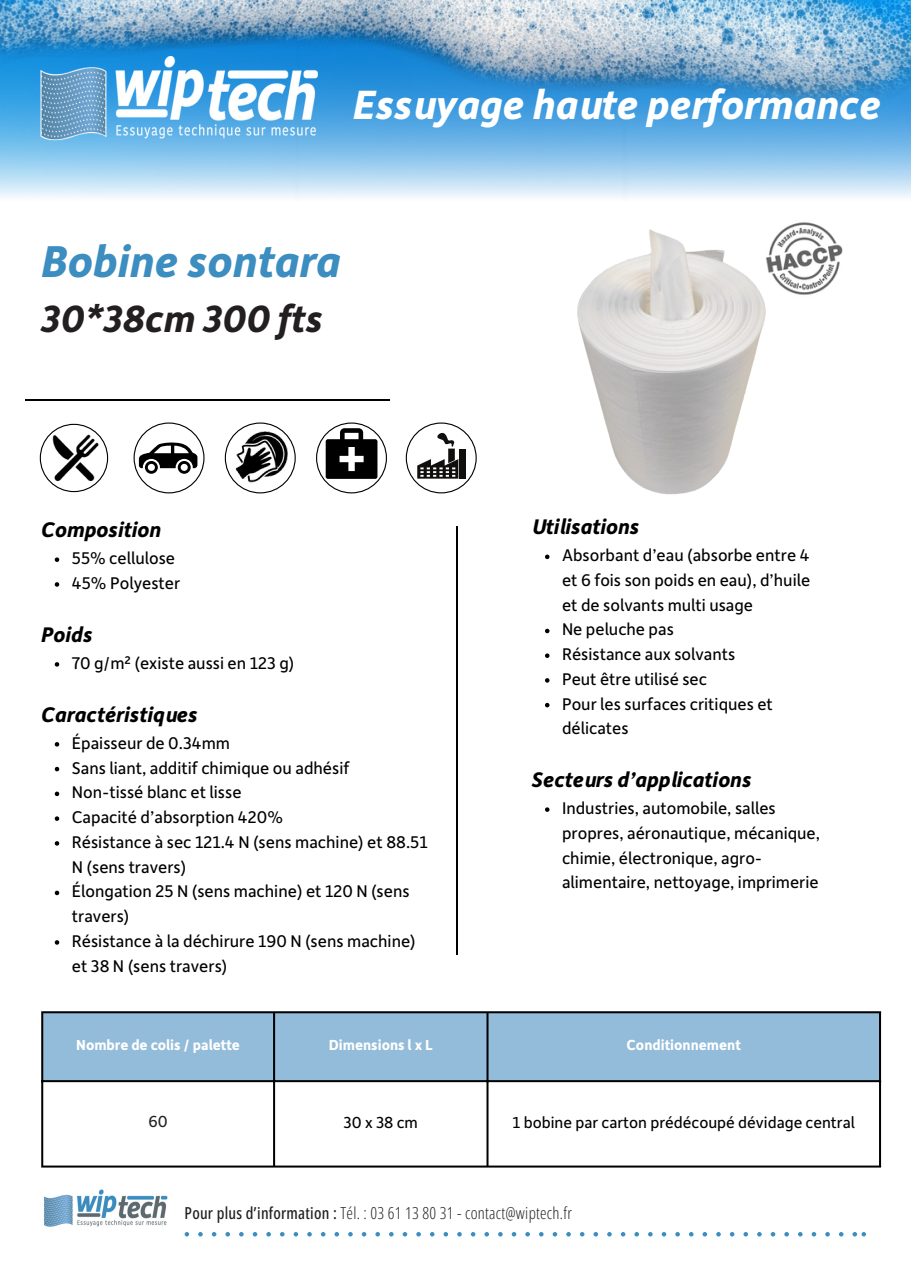
<style>
.page{position:relative;width:911px;height:1280px;background:#fff}
.page>*{position:absolute;margin:0;border:0;box-sizing:border-box;transform-origin:0 0}
.t1{font:italic 700 47.4px "Depot New";color:#3c8dc0}
.t2{font:italic 700 43.35px "Depot New";color:#fff}
.t3{font:italic 700 40.2px "Depot New";color:#231f20}
.t4{font:italic 700 22.5px "Depot New";color:#000}
.t5{font:18px/24.8px "Depot New";color:#000}
.t6{font:16.95px "Depot New";color:#000}
.t7{font:16.95px "Depot New";letter-spacing:.095em;color:#000}
.t8{font:16.95px "Depot New";color:#231f20}
.t9{font:300 16.5px "Open Sans Condensed";letter-spacing:.015em;color:#231f20}
.t10{font:700 15.45px "Depot New";color:#fff}
.s1{font-weight:500}
</style>
<div class="page">
<img style="left:0;top:0;width:910px;height:198px">
<svg style="left:184px;top:1232px;width:681px;height:4px"></svg>
<div style="left:43px;top:1013px;width:835px;height:66px;background:#93bcda"></div>
<hr style="left:41px;top:1013px;width:2px;height:152px;background:#000">
<hr style="left:273px;top:1013px;width:2px;height:152px;background:#000">
<hr style="left:486px;top:1013px;width:2px;height:152px;background:#000">
<hr style="left:878px;top:1013px;width:2px;height:152px;background:#000">
<hr style="left:41px;top:1011px;width:839px;height:2px;background:#000">
<hr style="left:41px;top:1079px;width:839px;height:2px;background:#000">
<hr style="left:41px;top:1165px;width:839px;height:2px;background:#000">
<hr style="left:455px;top:526px;width:2px;height:428px;background:#000">
<hr style="left:26px;top:399px;width:364px;height:2px;background:#010101">
<img style="left:39px;top:423px;width:70px;height:70px">
<svg style="left:40px;top:424px;width:68px;height:68px"></svg>
<img style="left:839px;top:245px;width:3px;height:21px">
<svg style="left:225px;top:422px;width:56px;height:71px"></svg>
<img style="left:230px;top:425px;width:65px;height:62px">
<img style="left:39px;top:57px;width:300px;height:103px">
<img style="left:44px;top:1189px;width:124px;height:38px">
<img style="left:509px;top:160px;width:330px;height:400px">
<svg style="left:133px;top:422px;width:71px;height:71px"></svg>
<svg style="left:316px;top:422px;width:71px;height:71px"></svg>
<svg style="left:405px;top:422px;width:71px;height:71px"></svg>
<svg style="left:55px;top:557px;width:4px;height:5px"></svg>
<svg style="left:55px;top:582px;width:4px;height:4px"></svg>
<svg style="left:55px;top:662px;width:4px;height:4px"></svg>
<svg style="left:55px;top:742px;width:4px;height:4px"></svg>
<svg style="left:55px;top:766px;width:4px;height:5px"></svg>
<svg style="left:55px;top:791px;width:4px;height:5px"></svg>
<svg style="left:55px;top:816px;width:4px;height:4px"></svg>
<svg style="left:55px;top:841px;width:4px;height:4px"></svg>
<svg style="left:55px;top:890px;width:4px;height:5px"></svg>
<svg style="left:55px;top:940px;width:4px;height:4px"></svg>
<svg style="left:544px;top:554px;width:5px;height:5px"></svg>
<svg style="left:545px;top:628px;width:4px;height:5px"></svg>
<svg style="left:545px;top:653px;width:4px;height:5px"></svg>
<svg style="left:545px;top:678px;width:4px;height:4px"></svg>
<svg style="left:545px;top:702px;width:4px;height:5px"></svg>
<svg style="left:545px;top:807px;width:4px;height:4px"></svg>
<h3 class="t2" style="left:353px;top:85px;width:529px">Essuyage haute performance</h3>
<p class="t1" style="left:41px;top:239px;width:301px">Bobine sontara</p>
<p class="t3" style="left:41px;top:301px;width:283px">30*38cm 300 fts</p>
<h3 class="t4" style="left:41px;top:519px;width:122px">Composition</h3>
<p class="t5" style="left:72px;top:546px;width:105px">55% cellulose</p>
<p class="t5" style="left:72px;top:571px;width:110px">45% Polyester</p>
<p class="t4" style="left:41px;top:624px;width:53px">Poids</p>
<p class="t5" style="left:72px;top:651px;width:224px">70 g/m² (existe aussi en 123 g)</p>
<p class="t4" style="left:41px;top:704px;width:158px">Caractéristiques</p>
<h3 class="t5" style="left:72px;top:731px;width:160px">Épaisseur de 0.34mm</h3>
<p class="t5" style="left:72px;top:756px;width:279px">Sans liant, additif chimique ou adhésif</p>
<h3 class="t5" style="left:72px;top:780px;width:171px">Non-tissé blanc et lisse</h3>
<p class="t5" style="left:72px;top:805px;width:213px">Capacité d’absorption 420%</p>
<p class="t5" style="left:72px;top:830px;width:357px">Résistance à sec 121.4 N (sens machine) et 88.51<br>N (sens travers)</p>
<h3 class="t5" style="left:72px;top:879px;width:339px">Élongation 25 N (sens machine) et 120 N (sens travers)</h3>
<p class="t5" style="left:72px;top:929px;width:345px">Résistance à la déchirure 190 N (sens machine) et 38 N (sens travers)</p>
<p class="t4" style="left:531px;top:516px;width:109px">Utilisations</p>
<p class="t5" style="left:562px;top:544px;width:249px;text-align:justify">Absorbant d’eau (absorbe entre 4 et 6 fois son poids en eau), d’huile et de solvants multi usage</p>
<p class="t5" style="left:562px;top:618px;width:113px">Ne peluche pas</p>
<p class="t5" style="left:562px;top:642px;width:175px">Résistance aux solvants</p>
<p class="t5" style="left:562px;top:667px;width:146px">Peut être utilisé sec</p>
<p class="t5" style="left:562px;top:692px;width:212px">Pour les surfaces critiques et délicates</p>
<p class="t4" style="left:531px;top:769px;width:221px">Secteurs d’applications</p>
<p class="t5" style="left:562px;top:796px;width:259px">Industries, automobile, salles propres, aéronautique, mécanique, chimie, électronique, agro&shy;alimentaire, nettoyage, imprimerie</p>
<p class="t10" style="left:76px;top:1038px;width:165px">Nombre de colis / palette</p>
<h1 class="t10" style="left:328px;top:1038px;width:105px">Dimensions l x L</h1>
<p class="t10" style="left:626px;top:1038px;width:116px">Conditionnement</p>
<p class="t8" style="left:148px;top:1113px;width:21px">60</p>
<h1 class="t7" style="left:343px;top:1114px;width:76px">30x38cm</h1>
<h2 class="t6" style="left:512px;top:1114px;width:343px">1 bobine par carton prédécoupé dévidage central</h2>
<p class="t9" style="left:184px;top:1200px;width:388px"><span class="s1">Pour plus d’information :</span> Tél. : 03 61 13 80 31 - contact@wiptech.fr</p>
</div>
